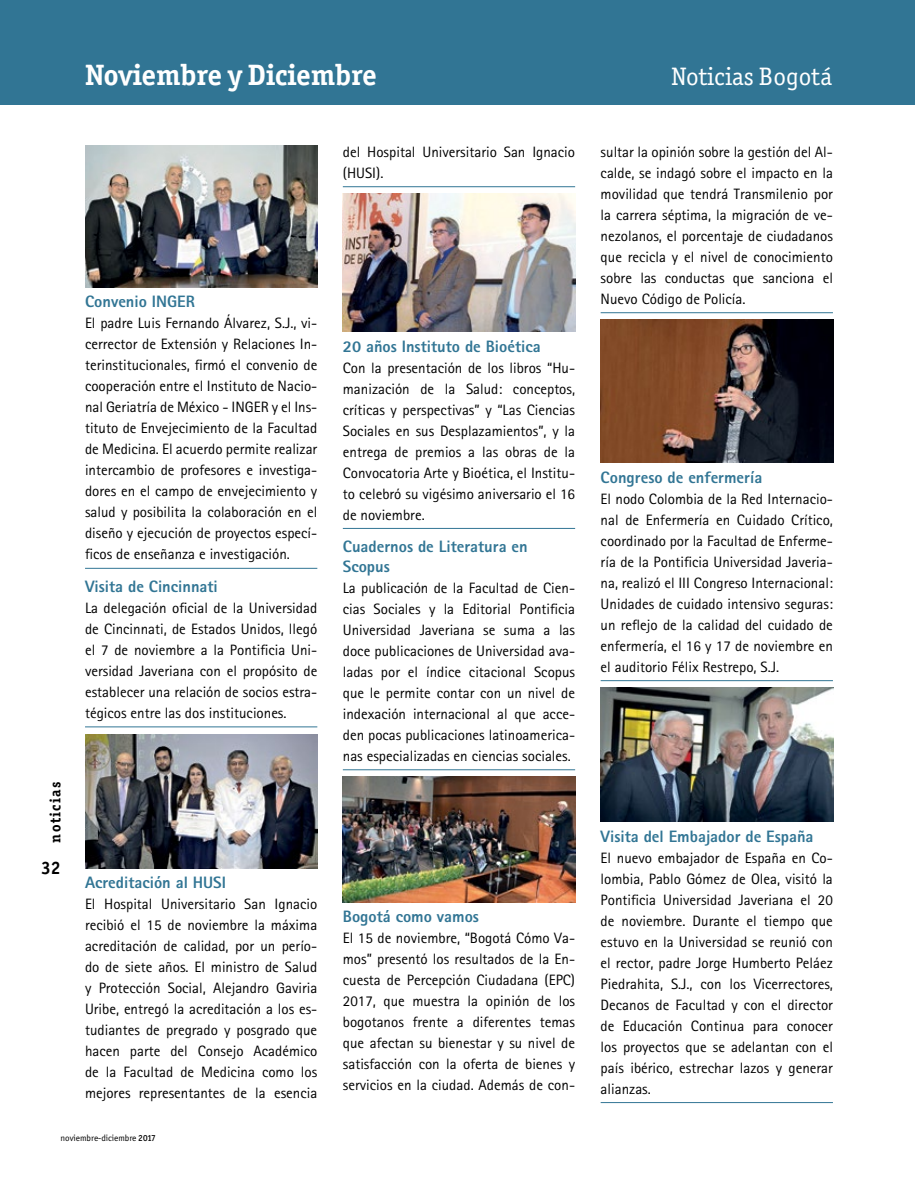
<style>
.page{position:relative;width:918px;height:1188px;background:#fff}
.page>*{position:absolute;margin:0;border:0;box-sizing:border-box;transform-origin:0 0}
.t1{font:700 29.55px "Officina Ser ITC";color:#fff}
.t2{font:25.35px "Officina Ser ITC";color:#fff}
.t3{font:700 18px "Officina Sans ITC";color:#000}
.t4{font:800 16.5px/19.8px "AT Rotis Sans Serif";color:#317594}
.t5{font:15px/21px "AT Rotis Sans Serif";color:#000;text-align:justify}
.t6{font:700 15px "Officina Ser ITC";letter-spacing:.1em;color:#000}
.t7{font:9px "Officina Sans ITC";color:#000}
.s1{font-weight:500}
</style>
<div class="page">
<div style="left:0;top:0;width:915px;height:105px;background:#317594"></div>
<hr style="left:85px;top:568px;width:232px;height:1px;background:#317594">
<hr style="left:85px;top:727px;width:232px;height:1px;background:#317594">
<img style="left:85px;top:145px;width:233px;height:143px">
<img style="left:85px;top:734px;width:233px;height:134px">
<hr style="left:343px;top:186px;width:232px;height:1px;background:#317594">
<hr style="left:343px;top:528px;width:232px;height:1px;background:#317594">
<hr style="left:343px;top:769px;width:232px;height:1px;background:#317594">
<img style="left:343px;top:194px;width:233px;height:138px">
<img style="left:343px;top:777px;width:233px;height:125px">
<hr style="left:601px;top:312px;width:232px;height:1px;background:#317594">
<hr style="left:601px;top:680px;width:232px;height:1px;background:#317594">
<hr style="left:601px;top:1102px;width:232px;height:1px;background:#317594">
<img style="left:601px;top:320px;width:233px;height:143px">
<img style="left:601px;top:688px;width:233px;height:134px">
<h1 class="t1" style="left:85px;top:57px;width:293px">Noviembre y Diciembre</h1>
<h2 class="t2" style="left:672px;top:62px;width:162px">Noticias Bogotá</h2>
<p class="t4" style="left:85px;top:292px;width:112px">Convenio INGER</p>
<p class="t5" style="left:85px;top:313px;width:234px">El padre Luis Fernando Álvarez, S.J., vi&shy;cerrector de Extensión y Relaciones In&shy;terinstitucionales, firmó el convenio de cooperación entre el Instituto de Nacio&shy;nal Geriatría de México - INGER y el Ins&shy;tituto de Envejecimiento de la Facultad de Medicina. El acuerdo permite realizar intercambio de profesores e investiga&shy;dores en el campo de envejecimiento y salud y posibilita la colaboración en el diseño y ejecución de proyectos especí&shy;ficos de enseñanza e investigación.</p>
<p class="t4" style="left:85px;top:576px;width:134px">Visita de Cincinnati</p>
<p class="t5" style="left:85px;top:597px;width:234px">La delegación oficial de la Universidad de Cincinnati, de Estados Unidos, llegó el 7 de noviembre a la Pontificia Uni&shy;versidad Javeriana con el propósito de establecer una relación de socios estra&shy;tégicos entre las dos instituciones.</p>
<p class="t6" style="left:46px;top:843px;width:63px;rotate:-90deg">noticias</p>
<p class="t3" style="left:41px;top:857px;width:21px">32</p>
<p class="t4" style="left:85px;top:872px;width:143px">Acreditación al HUSI</p>
<p class="t5" style="left:85px;top:893px;width:234px">El Hospital Universitario San Ignacio recibió el 15 de noviembre la máxima acreditación de calidad, por un perío&shy;do de siete años. El ministro de Salud y Protección Social, Alejandro Gaviria Uribe, entregó la acreditación a los es&shy;tudiantes de pregrado y posgrado que hacen parte del Consejo Académico de la Facultad de Medicina como los mejores representantes de la esencia</p>
<p class="t7" style="left:61px;top:1133px;width:97px">noviembre-diciembre <span class="s1">2017</span></p>
<p class="t5" style="left:343px;top:141px;width:234px">del Hospital Universitario San Ignacio (HUSI).</p>
<p class="t4" style="left:343px;top:336px;width:199px">20 años Instituto de Bioética</p>
<p class="t5" style="left:343px;top:357px;width:234px">Con la presentación de los libros “Hu&shy;manización de la Salud: conceptos, críticas y perspectivas” y “Las Ciencias Sociales en sus Desplazamientos”, y la entrega de premios a las obras de la Convocatoria Arte y Bioética, el Institu&shy;to celebró su vigésimo aniversario el 16 de noviembre.</p>
<p class="t4" style="left:343px;top:536px;width:186px">Cuadernos de Literatura en<br>Scopus</p>
<p class="t5" style="left:343px;top:577px;width:234px">La publicación de la Facultad de Cien&shy;cias Sociales y la Editorial Pontificia Universidad Javeriana se suma a las doce publicaciones de Universidad ava&shy;ladas por el índice citacional Scopus que le permite contar con un nivel de indexación internacional al que acce&shy;den pocas publicaciones latinoamerica&shy;nas especializadas en ciencias sociales.</p>
<p class="t5" style="left:601px;top:141px;width:234px">sultar la opinión sobre la gestión del Al&shy;calde, se indagó sobre el impacto en la movilidad que tendrá Transmilenio por la carrera séptima, la migración de ve&shy;nezolanos, el porcentaje de ciudadanos que recicla y el nivel de conocimiento sobre las conductas que sanciona el Nuevo Código de Policía.</p>
<p class="t4" style="left:601px;top:467px;width:163px">Congreso de enfermería</p>
<p class="t5" style="left:601px;top:488px;width:234px">El nodo Colombia de la Red Internacio&shy;nal de Enfermería en Cuidado Crítico, coordinado por la Facultad de Enferme&shy;ría de la Pontificia Universidad Javeria&shy;na, realizó el III Congreso Internacional:<br>Unidades de cuidado intensivo seguras: un reflejo de la calidad del cuidado de enfermería, el 16 y 17 de noviembre en el auditorio Félix Restrepo, S.J.</p>
<p class="t4" style="left:343px;top:907px;width:138px">Bogotá como vamos</p>
<p class="t5" style="left:343px;top:928px;width:234px">El 15 de noviembre, “Bogotá Cómo Va&shy;mos” presentó los resultados de la En&shy;cuesta de Percepción Ciudadana (EPC)<br>2017, que muestra la opinión de los bogotanos frente a diferentes temas que afectan su bienestar y su nivel de satisfacción con la oferta de bienes y servicios en la ciudad. Además de con-</p>
<p class="t4" style="left:601px;top:826px;width:214px">Visita del Embajador de España</p>
<p class="t5" style="left:601px;top:847px;width:234px">El nuevo embajador de España en Co&shy;lombia, Pablo Gómez de Olea, visitó la Pontificia Universidad Javeriana el 20 de noviembre. Durante el tiempo que estuvo en la Universidad se reunió con el rector, padre Jorge Humberto Peláez Piedrahita, S.J., con los Vicerrectores, Decanos de Facultad y con el director de Educación Continua para conocer los proyectos que se adelantan con el país ibérico, estrechar lazos y generar alianzas.</p>
</div>
